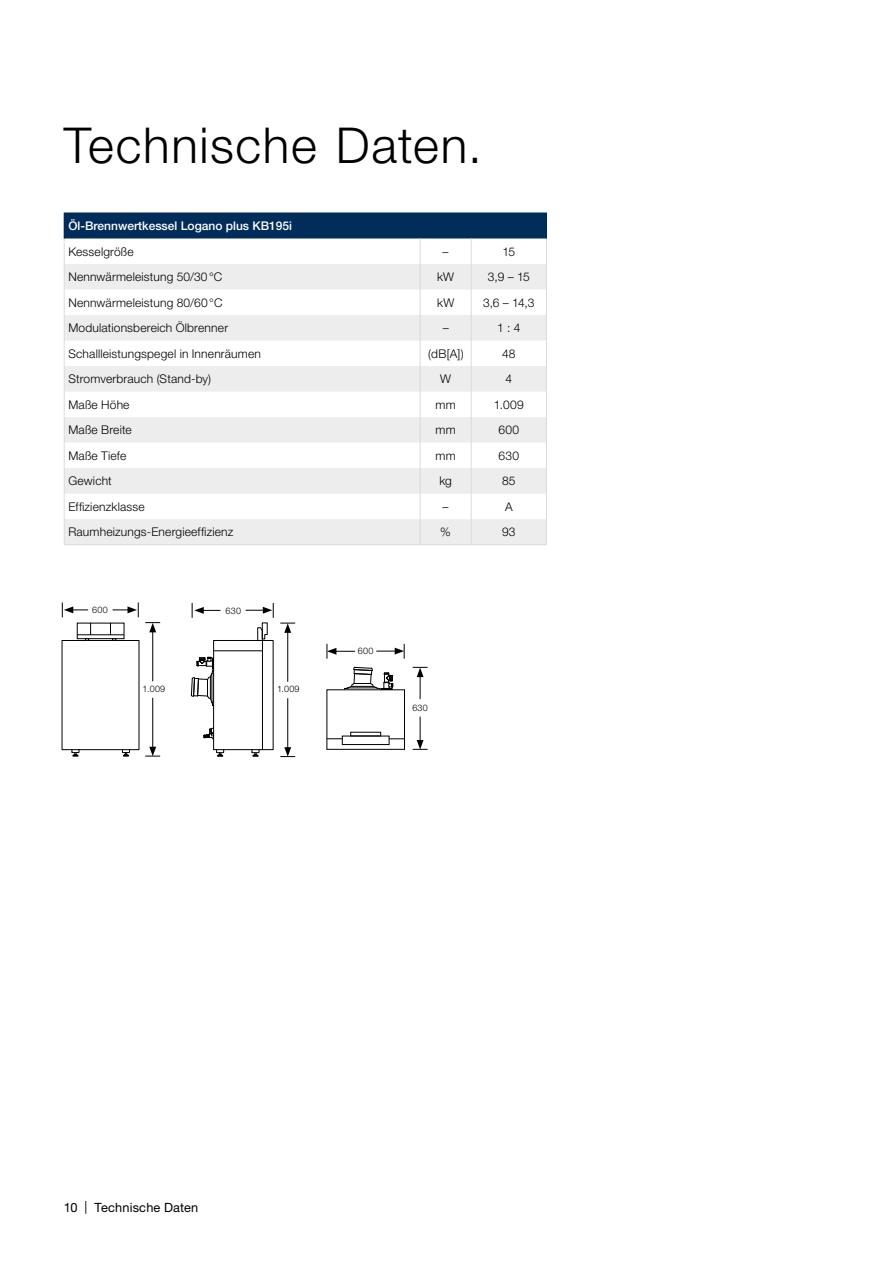
<style>
.page{position:relative;width:893px;height:1263px;background:#fff}
.page>*{position:absolute;margin:0;border:0;box-sizing:border-box;transform-origin:0 0}
.t1{font:300 49.5px "Helvetica Neue LT Pro";letter-spacing:.03em;color:#000}
.t2{font:12.75px "Helvetica Neue LT Pro";letter-spacing:.01em;color:#000}
.t3{font:300 12px "Helvetica Neue LT Pro";letter-spacing:.015em;color:#000}
.t4{font:500 12px "Helvetica Neue LT Pro";color:#fff}
.t5{font:300 9px "Helvetica Neue LT Pro";letter-spacing:.03em;color:#000}
</style>
<div class="page">
<div style="left:64px;top:213px;width:482px;height:25px;background:#002d5a"></div>
<svg style="left:65px;top:264px;width:481px;height:280px;fill:#ededed"></svg>
<hr style="left:64px;top:544px;width:356px;height:1px;background:#dadada">
<hr style="left:420px;top:544px;width:51px;height:1px;background:#dadada">
<hr style="left:471px;top:544px;width:76px;height:1px;background:#dadada">
<svg style="left:420px;top:238px;width:1px;height:306px"></svg>
<svg style="left:471px;top:238px;width:1px;height:306px"></svg>
<svg style="left:546px;top:214px;width:1px;height:330px"></svg>
<svg style="left:64px;top:238px;width:1px;height:306px"></svg>
<hr style="left:64px;top:213px;width:356px;height:1px;background:#002856">
<hr style="left:420px;top:213px;width:51px;height:1px;background:#002856">
<hr style="left:471px;top:213px;width:76px;height:1px;background:#002856">
<svg style="left:71px;top:750px;width:9px;height:7px"></svg>
<div style="left:62px;top:640px;width:77px;height:110px;border:1px solid #000"></div>
<svg style="left:122px;top:749px;width:8px;height:8px"></svg>
<div style="left:77px;top:623px;width:47px;height:16px;border:1px solid #000"></div>
<hr style="left:77px;top:634px;width:47px;height:1px;background:#000">
<svg style="left:85px;top:623px;width:6px;height:18px"></svg>
<svg style="left:110px;top:623px;width:6px;height:18px"></svg>
<svg style="left:62px;top:602px;width:26px;height:15px"></svg>
<svg style="left:113px;top:602px;width:26px;height:15px"></svg>
<hr style="left:152px;top:698px;width:1px;height:51px;background:#000">
<svg style="left:145px;top:747px;width:15px;height:10px"></svg>
<hr style="left:152px;top:630px;width:1px;height:51px;background:#000">
<svg style="left:145px;top:622px;width:15px;height:10px"></svg>
<div style="left:213px;top:640px;width:60px;height:110px;border:1px solid #000"></div>
<hr style="left:214px;top:650px;width:48px;height:1px;background:#000">
<hr style="left:262px;top:640px;width:1px;height:110px;background:#000">
<svg style="left:216px;top:749px;width:8px;height:8px"></svg>
<svg style="left:251px;top:749px;width:9px;height:8px"></svg>
<hr style="left:287px;top:698px;width:1px;height:52px;background:#000">
<svg style="left:280px;top:747px;width:15px;height:10px"></svg>
<hr style="left:287px;top:630px;width:1px;height:52px;background:#000">
<svg style="left:280px;top:623px;width:15px;height:10px"></svg>
<svg style="left:191px;top:603px;width:29px;height:137px"></svg>
<svg style="left:246px;top:603px;width:28px;height:38px"></svg>
<div style="left:326px;top:689px;width:79px;height:61px;border:1px solid #000"></div>
<div style="left:342px;top:736px;width:47px;height:9px;border:1px solid #000"></div>
<svg style="left:327px;top:738px;width:15px;height:1px"></svg>
<svg style="left:389px;top:738px;width:16px;height:1px"></svg>
<svg style="left:344px;top:666px;width:50px;height:25px"></svg>
<svg style="left:413px;top:717px;width:15px;height:33px"></svg>
<svg style="left:413px;top:667px;width:15px;height:32px"></svg>
<svg style="left:327px;top:644px;width:28px;height:15px"></svg>
<svg style="left:376px;top:644px;width:29px;height:15px"></svg>
<h1 class="t1" style="left:64px;top:115px;width:419px">Technische Daten.</h1>
<p class="t4" style="left:68px;top:219px;width:225px">Öl-Brennwertkessel Logano plus KB195i</p>
<p class="t3" style="left:68px;top:244px;width:67px">Kesselgröße</p>
<p class="t3" style="left:443px;top:244px;width:7px">–</p>
<p class="t3" style="left:502px;top:244px;width:14px">15</p>
<p class="t3" style="left:68px;top:269px;width:155px">Nennwärmeleistung 50/30°C</p>
<p class="t3" style="left:437px;top:269px;width:19px">kW</p>
<p class="t3" style="left:488px;top:269px;width:43px">3,9 – 15</p>
<p class="t3" style="left:68px;top:295px;width:155px">Nennwärmeleistung 80/60°C</p>
<p class="t3" style="left:437px;top:295px;width:19px">kW</p>
<p class="t3" style="left:483px;top:295px;width:53px">3,6 – 14,3</p>
<p class="t3" style="left:68px;top:320px;width:161px">Modulationsbereich Ölbrenner</p>
<p class="t3" style="left:443px;top:320px;width:7px">–</p>
<p class="t3" style="left:497px;top:320px;width:25px">1 : 4</p>
<p class="t3" style="left:68px;top:346px;width:194px">Schallleistungspegel in Innenräumen</p>
<p class="t3" style="left:428px;top:346px;width:37px">(dB[A])</p>
<p class="t3" style="left:502px;top:346px;width:15px">48</p>
<p class="t3" style="left:68px;top:371px;width:144px">Stromverbrauch (Stand-by)</p>
<p class="t3" style="left:440px;top:371px;width:12px">W</p>
<p class="t3" style="left:505px;top:371px;width:8px">4</p>
<p class="t3" style="left:68px;top:397px;width:63px">Maße Höhe</p>
<p class="t3" style="left:436px;top:397px;width:22px">mm</p>
<p class="t3" style="left:494px;top:397px;width:31px">1.009</p>
<p class="t3" style="left:68px;top:423px;width:65px">Maße Breite</p>
<p class="t3" style="left:436px;top:423px;width:22px">mm</p>
<p class="t3" style="left:498px;top:423px;width:22px">600</p>
<p class="t3" style="left:68px;top:448px;width:59px">Maße Tiefe</p>
<p class="t3" style="left:436px;top:448px;width:22px">mm</p>
<p class="t3" style="left:499px;top:448px;width:22px">630</p>
<p class="t3" style="left:68px;top:474px;width:45px">Gewicht</p>
<p class="t3" style="left:439px;top:474px;width:14px">kg</p>
<p class="t3" style="left:502px;top:474px;width:15px">85</p>
<p class="t3" style="left:68px;top:499px;width:78px">Effizienzklasse</p>
<p class="t3" style="left:443px;top:499px;width:7px">–</p>
<p class="t3" style="left:505px;top:499px;width:9px">A</p>
<p class="t3" style="left:68px;top:525px;width:167px">Raumheizungs-Energieeffizienz</p>
<p class="t3" style="left:440px;top:525px;width:12px">%</p>
<p class="t3" style="left:502px;top:525px;width:15px">93</p>
<p class="t5" style="left:92px;top:604px;width:17px">600</p>
<p class="t5" style="left:226px;top:605px;width:17px">630</p>
<p class="t5" style="left:143px;top:683px;width:24px">1.009</p>
<p class="t5" style="left:277px;top:684px;width:24px">1.009</p>
<p class="t5" style="left:358px;top:646px;width:17px">600</p>
<p class="t5" style="left:412px;top:703px;width:17px">630</p>
<p class="t2" style="left:64px;top:1199px;width:136px">10 | Technische Daten</p>
</div>
